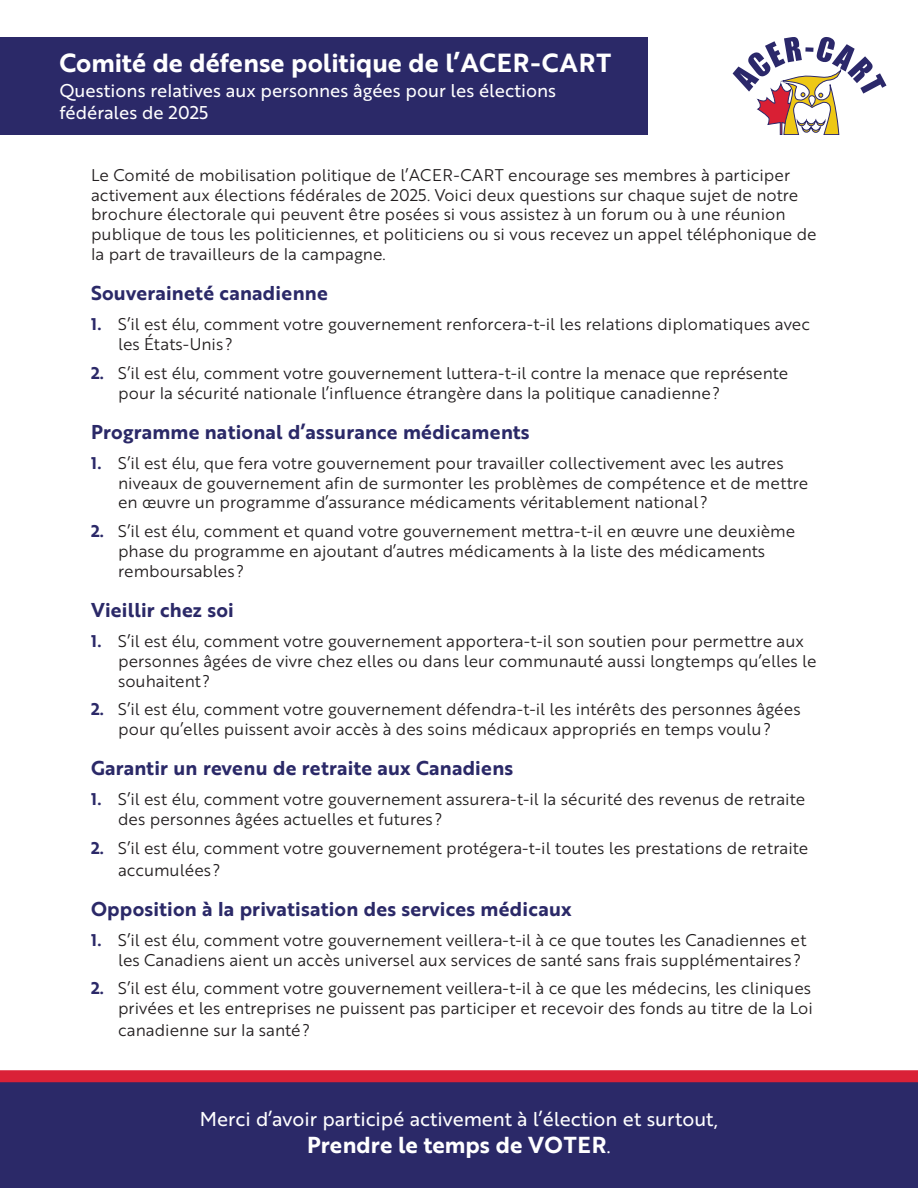
<style>
.page{position:relative;width:918px;height:1188px;background:#fff}
.page>*{position:absolute;margin:0;border:0;box-sizing:border-box;transform-origin:0 0}
.t1{font:25.5px "Brother 1816 Bold";color:#fff}
.t2{font:22.5px "Brother 1816 Bold";color:#fff}
.t3{font:19.5px "Brother 1816 Bold";letter-spacing:.01em;color:#2b2968}
.t4{font:19.5px "Brother 1816 Regular";color:#fff}
.t5{font:18px/21.6px "Brother 1816 Regular";color:#fff}
.t6{font:16.5px/19.8px "Brother 1816 Book";color:#231f20}
.s1{font-family:"Brother 1816 Bold";color:#2b2968}
.s2{font-family:"Brother 1816 Book"}
</style>
<div class="page">
<div style="left:0;top:1076px;width:918px;height:112px;background:#2b2968"></div>
<div style="left:0;top:37px;width:648px;height:98px;background:#2b2968"></div>
<svg style="left:733px;top:37px;width:153px;height:98px"></svg>
<div style="left:805px;top:47px;width:9px;height:5px;background:#2b286a"></div>
<div style="left:0;top:1070px;width:918px;height:12px;background:#da2137"></div>
<h1 class="t1" style="left:59px;top:44px;width:553px">Comité de défense politique de l’ACER-CART</h1>
<p class="t5" style="left:59px;top:79px;width:498px">Questions relatives aux personnes âgées pour les élections fédérales de 2025</p>
<p class="t6" style="left:91px;top:164px;width:727px">Le Comité de mobilisation politique de l’ACER-CART encourage ses membres à participer activement aux élections fédérales de 2025. Voici deux questions sur chaque sujet de notre brochure électorale qui peuvent être posées si vous assistez à un forum ou à une réunion publique de tous les politiciennes, et politiciens ou si vous recevez un appel téléphonique de la part de travailleurs de la campagne.</p>
<p class="t3" style="left:91px;top:278px;width:238px">Souveraineté canadienne</p>
<p class="t6" style="left:118px;top:314px;width:694px;text-indent:-27px"><span class="s1">1.</span> S’il est élu, comment votre gouvernement renforcera-t-il les relations diplomatiques avec les États-Unis ?</p>
<p class="t6" style="left:118px;top:362px;width:672px;text-indent:-27px"><span class="s1">2.</span> S’il est élu, comment votre gouvernement luttera-t-il contre la menace que représente pour la sécurité nationale l’influence étrangère dans la politique canadienne?</p>
<p class="t3" style="left:91px;top:417px;width:440px">Programme national d’assurance médicaments</p>
<p class="t6" style="left:118px;top:452px;width:692px;text-indent:-27px"><span class="s1">1.</span> S’il est élu, que fera votre gouvernement pour travailler collectivement avec les autres niveaux de gouvernement afin de surmonter les problèmes de compétence et de mettre en œuvre un programme d’assurance médicaments véritablement national ?</p>
<p class="t6" style="left:118px;top:521px;width:679px;text-indent:-27px"><span class="s1">2.</span> S’il est élu, comment et quand votre gouvernement mettra-t-il en œuvre une deuxième phase du programme en ajoutant d’autres médicaments à la liste des médicaments remboursables ?</p>
<p class="t3" style="left:91px;top:595px;width:144px">Vieillir chez soi</p>
<p class="t6" style="left:118px;top:631px;width:700px;text-indent:-27px"><span class="s1">1.</span> S’il est élu, comment votre gouvernement apportera-t-il son soutien pour permettre aux personnes âgées de vivre chez elles ou dans leur communauté aussi longtemps qu’elles le souhaitent ?</p>
<p class="t6" style="left:91px;top:699px;width:711px;text-align:center"><span class="s1">2.</span> S’il est élu, comment votre gouvernement défendra-t-il les intérêts des personnes âgées pour qu’elles puissent avoir accès à des soins médicaux appropriés en temps voulu?</p>
<p class="t3" style="left:91px;top:753px;width:424px">Garantir un revenu de retraite aux Canadiens</p>
<p class="t6" style="left:118px;top:789px;width:689px;text-indent:-27px"><span class="s1">1.</span> S’il est élu, comment votre gouvernement assurera-t-il la sécurité des revenus de retraite des personnes âgées actuelles et futures ?</p>
<p class="t6" style="left:118px;top:837px;width:692px;line-height:21.6px;text-indent:-27px"><span class="s1">2.</span> S’il est élu, comment votre gouvernement protégera-t-il toutes les prestations de retraite accumulées ?</p>
<p class="t3" style="left:91px;top:894px;width:482px">Opposition à la privatisation des services médicaux</p>
<p class="t6" style="left:118px;top:929px;width:690px;text-indent:-27px"><span class="s1">1.</span> S’il est élu, comment votre gouvernement veillera-t-il à ce que toutes les Canadiennes et les Canadiens aient un accès universel aux services de santé sans frais supplémentaires ?</p>
<p class="t6" style="left:91px;top:978px;width:723px;text-align:right"><span class="s1">2.</span> S’il est élu, comment votre gouvernement veillera-t-il à ce que les médecins, les cliniques privées et les entreprises ne puissent pas participer et recevoir des fonds au titre de la Loi</p>
<p class="t6" style="left:118px;top:1019px;width:194px">canadienne sur la santé?</p>
<p class="t4" style="left:200px;top:1104px;width:520px">Merci d’avoir participé activement à l’élection et surtout,</p>
<h2 class="t2" style="left:307px;top:1127px;width:305px">Prendre le temps de VOTER<span class="s2">.</span></h2>
</div>
